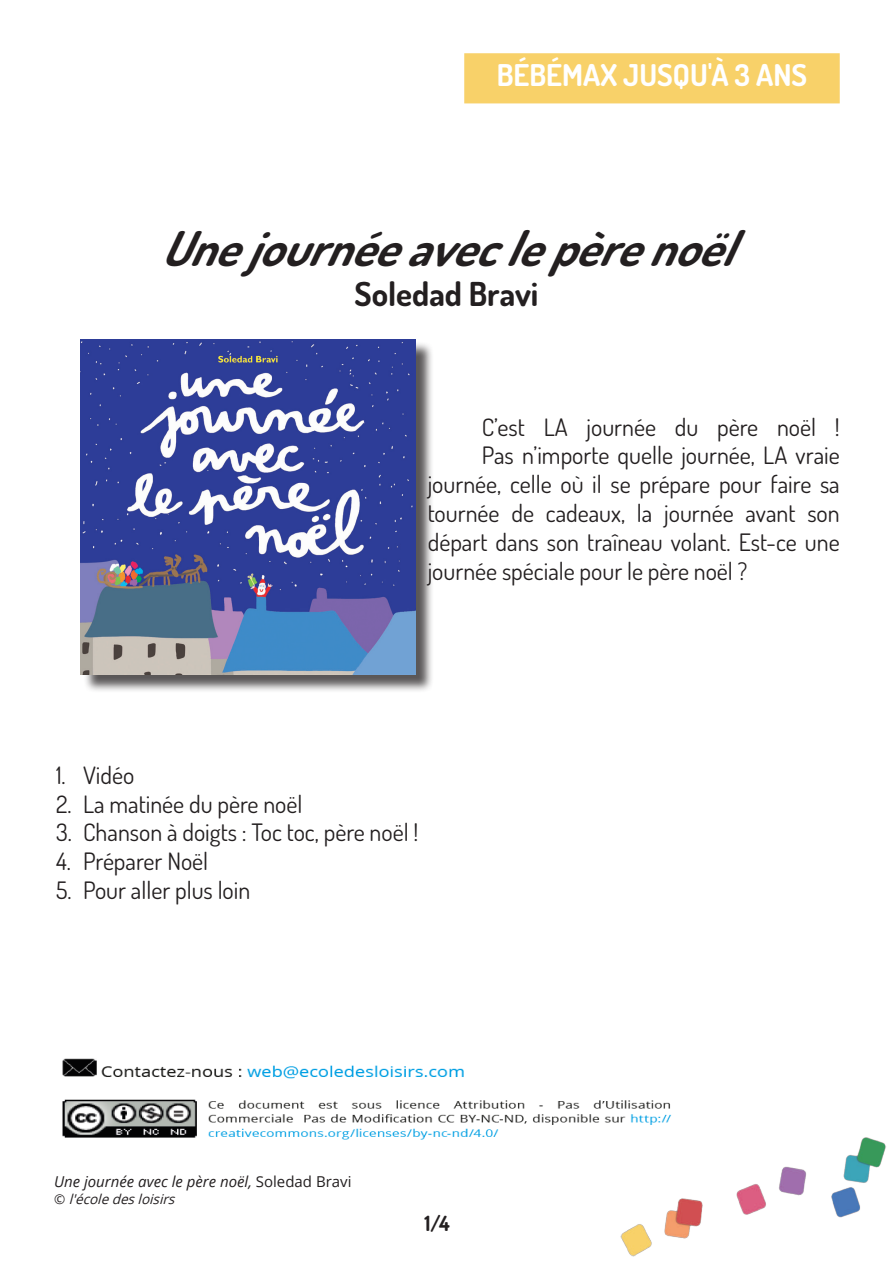
<style>
.page{position:relative;width:893px;height:1263px;background:#fff}
.page>*{position:absolute;margin:0;border:0;box-sizing:border-box;transform-origin:0 0}
.t1{font:italic 700 48px "Dosis";color:#231f20}
.t2{font:700 33px "Dosis";color:#231f20}
.t3{font:700 30px "Dosis";color:#fff}
.t4{font:24px/28.8px "Dosis";color:#231f20;text-align:justify}
.t5{font:700 21px "Dosis";color:#231f20}
.t6{font:italic 15px "Open Sans";color:#231f20}
.t7{font:italic 13.5px "Open Sans";color:#231f20}
.s1{font-style:normal}
</style>
<div class="page">
<div style="left:465px;top:54px;width:374px;height:49px;background:#f8d169"></div>
<div style="left:464px;top:53px;width:376px;height:50px;border:2px solid #f8d169"></div>
<img style="left:620px;top:1137px;width:266px;height:120px">
<img style="left:62px;top:1058px;width:610px;height:83px">
<div style="left:83px;top:341px;width:351px;height:351px;background:#231f20;opacity:.75"></div>
<img style="left:81px;top:339px;width:335px;height:335px">
<p class="t3" style="left:497px;top:55px;width:312px">BÉBÉMAX JUSQU'À 3 ANS</p>
<p class="t1" style="left:161px;top:218px;width:601px">Unejournéeaveclepèrenoël</p>
<p class="t2" style="left:354px;top:272px;width:185px">Soledad Bravi</p>
<p class="t4" style="left:482px;top:412px;width:360px">C’est LA journée du père noël !</p>
<p class="t4" style="left:428px;top:441px;width:414px;text-indent:54px">Pas n’importe quelle journée, LA vraie journée, celle où il se prépare pour faire sa tournée de cadeaux, la journée avant son départ dans son traîneau volant. Est-ce une journée spéciale pour le père noël ?</p>
<p class="t4" style="left:56px;top:760px;width:80px">1. Vidéo</p>
<p class="t4" style="left:56px;top:789px;width:248px">2. La matinée du père noël</p>
<p class="t4" style="left:56px;top:817px;width:364px">3. Chanson à doigts : Toc toc, père noël !</p>
<p class="t4" style="left:56px;top:846px;width:154px">4. Préparer Noël</p>
<p class="t4" style="left:56px;top:875px;width:196px">5. Pour aller plus loin</p>
<p class="t6" style="left:54px;top:1171px;width:299px">Une journée avec le père noël, <span class="s1">Soledad Bravi</span></p>
<p class="t7" style="left:54px;top:1189px;width:127px"><span class="s1">©</span> l'écoledesloisirs</p>
<p class="t5" style="left:425px;top:1209px;width:27px">1/4</p>
</div>
